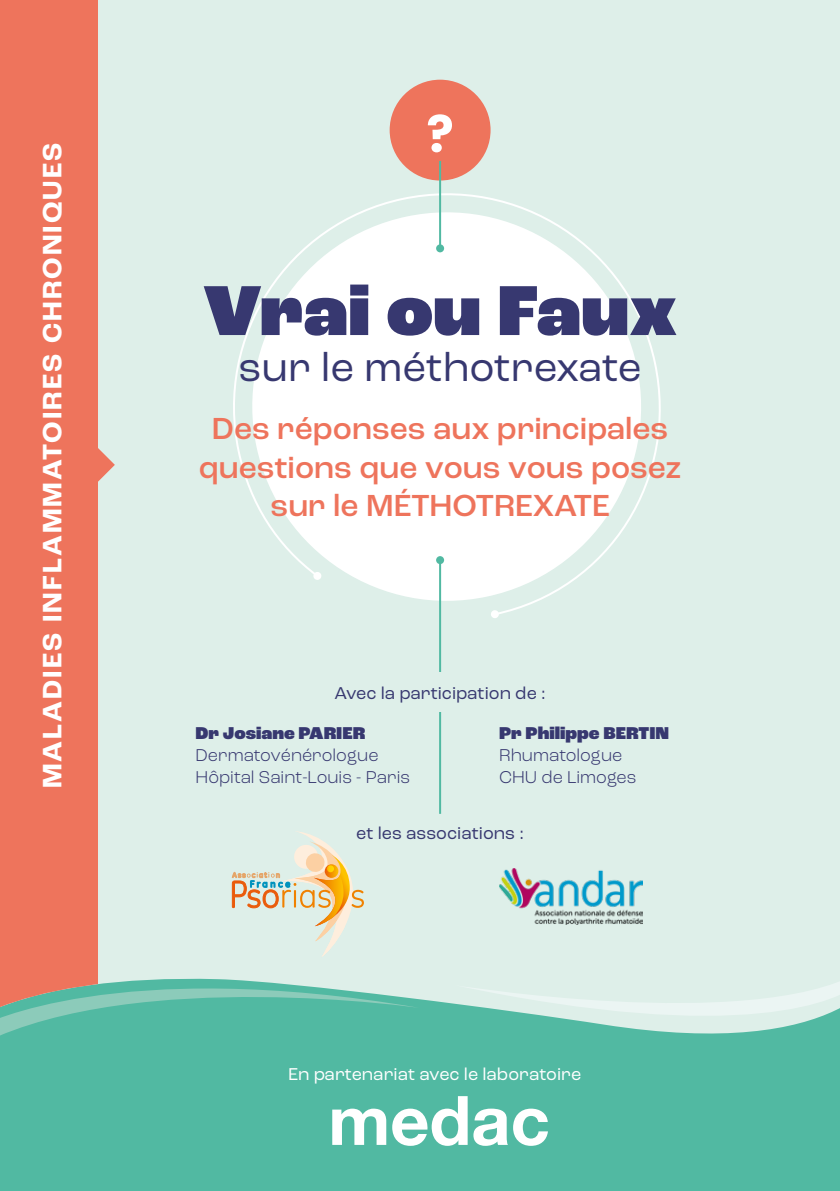
<style>
.page{position:relative;width:840px;height:1191px;background:#fff}
.page>*{position:absolute;margin:0;border:0;box-sizing:border-box;transform-origin:0 0}
.t1{font:900 74.2px "Roc Grotesk";color:#373870}
.t2{font:700 50.8px "Poppins";color:#fff}
.t3{font:42px "Roc Grotesk";color:#373870}
.t4{font:500 32px/38.4px "Roc Grotesk";color:#ee745c;text-align:center}
.t5{font:700 28px "Roc Grotesk";letter-spacing:.075em;color:#fff}
.t6{font:300 18px/21.6px "Roc Grotesk";color:#373870}
.t7{font:18px "Roc Grotesk";color:#373870}
.t8{font:900 18px "Roc Grotesk";color:#373870}
.t9{font:18px "Roc Grotesk";color:#fff}
</style>
<div class="page">
<div style="left:0;top:827px;width:839px;height:364px;background:#51b9a2"></div>
<div style="left:97px;top:0;width:742px;height:1004px;background:#deefe9"></div>
<div style="left:0;top:0;width:97px;height:1044px;background:#ee745c"></div>
<svg style="left:453px;top:972px;width:386px;height:62px"></svg>
<div style="left:214px;top:174px;width:465px;height:442px;background:#deefe9"></div>
<svg style="left:234px;top:194px;width:424px;height:425px"></svg>
<div style="left:389px;top:80px;width:101px;height:100px;background:#ee745c;border-radius:50%"></div>
<hr style="left:439px;top:161px;width:2px;height:87px;background:#51b9a2">
<div style="left:436px;top:244px;width:8px;height:8px;background:#51b9a2;border-radius:50%"></div>
<hr style="left:439px;top:560px;width:2px;height:254px;background:#51b9a2">
<div style="left:436px;top:556px;width:8px;height:8px;background:#51b9a2;border-radius:50%"></div>
<svg style="left:332px;top:1108px;width:54px;height:36px"></svg>
<svg style="left:392px;top:1096px;width:75px;height:49px"></svg>
<svg style="left:473px;top:1108px;width:34px;height:37px"></svg>
<svg style="left:513px;top:1108px;width:34px;height:37px"></svg>
<svg style="left:0;top:831px;width:420px;height:212px"></svg>
<img style="left:499px;top:869px;width:143px;height:56px">
<div style="left:334px;top:672px;width:211px;height:40px;background:#deefe9"></div>
<svg style="left:97px;top:447px;width:18px;height:35px"></svg>
<p class="t5" style="left:35px;top:788px;width:647px;rotate:-90deg">MALADIES INFLAMMATOIRES CHRONIQUES</p>
<h2 class="t2" style="left:426px;top:105px;width:29px">?</h2>
<h1 class="t1" style="left:203px;top:264px;width:475px">Vrai ou Faux</h1>
<h3 class="t3" style="left:238px;top:342px;width:404px">sur le méthotrexate</h3>
<p class="t4" style="left:199px;top:410px;width:483px">Des réponses aux principales questions que vous vous posez sur le MÉTHOTREXATE</p>
<p class="t7" style="left:334px;top:682px;width:212px">Avec la participation de :</p>
<p class="t8" style="left:195px;top:722px;width:171px">Dr Josiane PARIER</p>
<p class="t6" style="left:195px;top:744px;width:216px">Dermatovénérologue<br>Hôpital Saint-Louis - Paris</p>
<p class="t8" style="left:499px;top:722px;width:171px">Pr Philippe BERTIN</p>
<p class="t6" style="left:499px;top:744px;width:139px">Rhumatologue<br>CHU de Limoges</p>
<p class="t7" style="left:356px;top:822px;width:169px">et les associations :</p>
<p class="t9" style="left:288px;top:1063px;width:294px">En partenariat avec le laboratoire</p>
</div>
